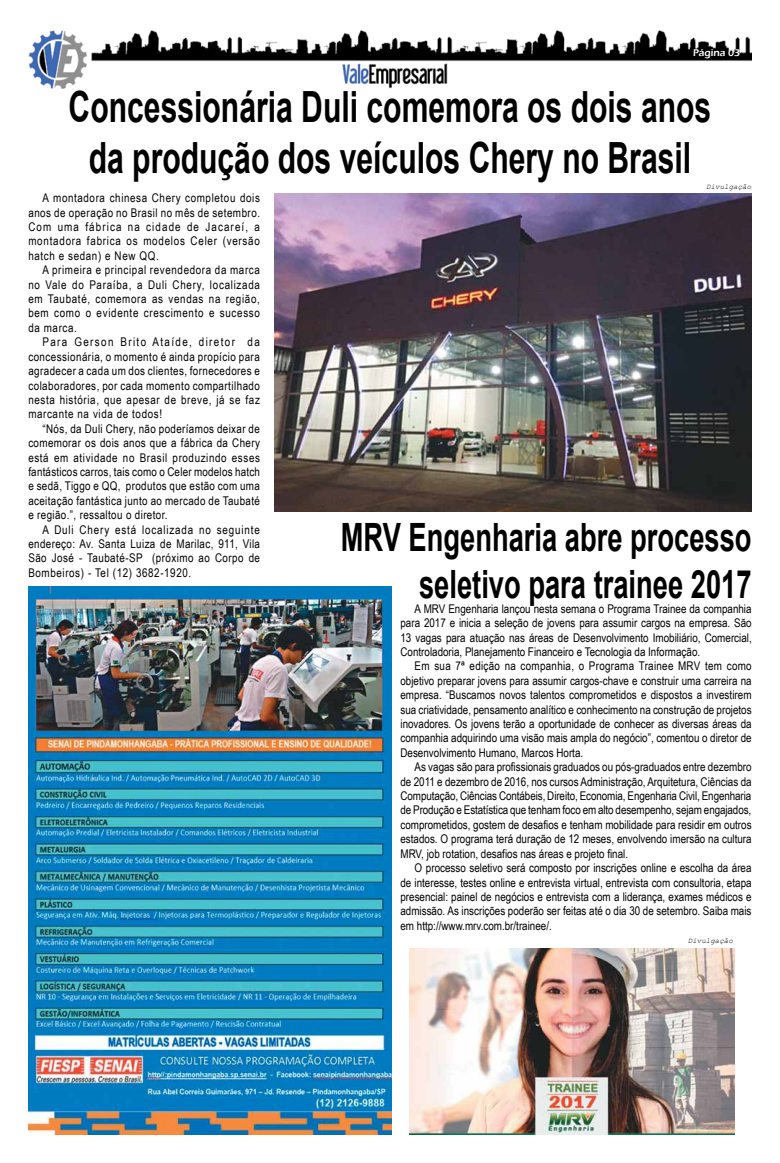
<style>
.page{position:relative;width:780px;height:1163px;background:#fff}
.page>*{position:absolute;margin:0;border:0;box-sizing:border-box;transform-origin:0 0}
.t1{font:700 43px/51.6px "Arial";color:#000;text-align:center;scale:.7 1}
.t2{font:700 39px/46.8px "Arial";color:#000;text-align:right;scale:.7 1}
.t3{font:12px/14.4px "Arial Narrow";letter-spacing:.03em;color:#000;text-align:justify}
.t4{font:600 10px "Eras ITC";color:#fff}
.t5{font:italic 7.5px "Courier New";color:#000}
</style>
<div class="page">
<img style="left:28px;top:30px;width:723px;height:59px">
<img style="left:28px;top:586px;width:363px;height:548px">
<img style="left:274px;top:193px;width:477px;height:319px">
<img style="left:410px;top:948px;width:324px;height:186px">
<p class="t4" style="left:693px;top:47px;width:49px">Página 03</p>
<h1 class="t1" style="left:69px;top:82px;width:919px">Concessionária Duli comemora os dois anos da produção dos veículos Chery no Brasil</h1>
<p class="t3" style="left:28px;top:191px;width:233px;text-indent:14px">A montadora chinesa Chery completou dois anos de operação no Brasil no mês de setembro.<br>Com uma fábrica na cidade de Jacareí, a montadora fabrica os modelos Celer (versão hatch e sedan) e New QQ.</p>
<p class="t3" style="left:28px;top:263px;width:233px;text-indent:14px">A primeira e principal revendedora da marca no Vale do Paraíba, a Duli Chery, localizada em Taubaté, comemora as vendas na região, bem como o evidente crescimento e sucesso da marca.</p>
<p class="t3" style="left:28px;top:335px;width:233px;text-indent:14px">Para Gerson Brito Ataíde, diretor da concessionária, o momento é ainda propício para agradecer a cada um dos clientes, fornecedores e colaboradores, por cada momento compartilhado nesta história, que apesar de breve, já se faz marcante na vida de todos!</p>
<p class="t3" style="left:28px;top:421px;width:233px;text-indent:14px">“Nós, da Duli Chery, não poderíamos deixar de comemorar os dois anos que a fábrica da Chery está em atividade no Brasil produzindo esses fantásticos carros, tais como o Celer modelos hatch e sedã, Tiggo e QQ, produtos que estão com uma aceitação fantástica junto ao mercado de Taubaté e região.”, ressaltou o diretor.</p>
<p class="t3" style="left:28px;top:522px;width:233px;text-indent:14px">A Duli Chery está localizada no seguinte endereço: Av. Santa Luiza de Marilac, 911, Vila São José - Taubaté-SP (próximo ao Corpo de Bombeiros) - Tel (12) 3682-1920.</p>
<p class="t5" style="left:706px;top:181px;width:46px">Divulgação</p>
<h2 class="t2" style="left:341px;top:515px;width:588px">MRV Engenharia abre processo seletivo para trainee 2017</h2>
<p class="t3" style="left:400px;top:601px;width:353px;text-indent:14px">A MRV Engenharia lançou nesta semana o Programa Trainee da companhia para 2017 e inicia a seleção de jovens para assumir cargos na empresa. São 13 vagas para atuação nas áreas de Desenvolvimento Imobiliário, Comercial, Controladoria, Planejamento Financeiro e Tecnologia da Informação.</p>
<p class="t3" style="left:400px;top:658px;width:353px;text-indent:14px">Em sua 7ª edição na companhia, o Programa Trainee MRV tem como objetivo preparar jovens para assumir cargos-chave e construir uma carreira na empresa. “Buscamos novos talentos comprometidos e dispostos a investirem sua criatividade, pensamento analítico e conhecimento na construção de projetos inovadores. Os jovens terão a oportunidade de conhecer as diversas áreas da companhia adquirindo uma visão mais ampla do negócio”, comentou o diretor de Desenvolvimento Humano, Marcos Horta.</p>
<p class="t3" style="left:400px;top:759px;width:352px;text-indent:14px">As vagas são para profissionais graduados ou pós-graduados entre dezembro de 2011 e dezembro de 2016, nos cursos Administração, Arquitetura, Ciências da Computação, Ciências Contábeis, Direito, Economia, Engenharia Civil, Engenharia de Produção e Estatística que tenham foco em alto desempenho, sejam engajados, comprometidos, gostem de desafios e tenham mobilidade para residir em outros estados. O programa terá duração de 12 meses, envolvendo imersão na cultura MRV, job rotation, desafios nas áreas e projeto final.</p>
<p class="t3" style="left:400px;top:860px;width:352px;text-indent:14px">O processo seletivo será composto por inscrições online e escolha da área de interesse, testes online e entrevista virtual, entrevista com consultoria, etapa presencial: painel de negócios e entrevista com a liderança, exames médicos e admissão. As inscrições poderão ser feitas até o dia 30 de setembro. Saiba mais em http://www.mrv.com.br/trainee/.</p>
<p class="t5" style="left:687px;top:935px;width:46px">Divulgação</p>
</div>
